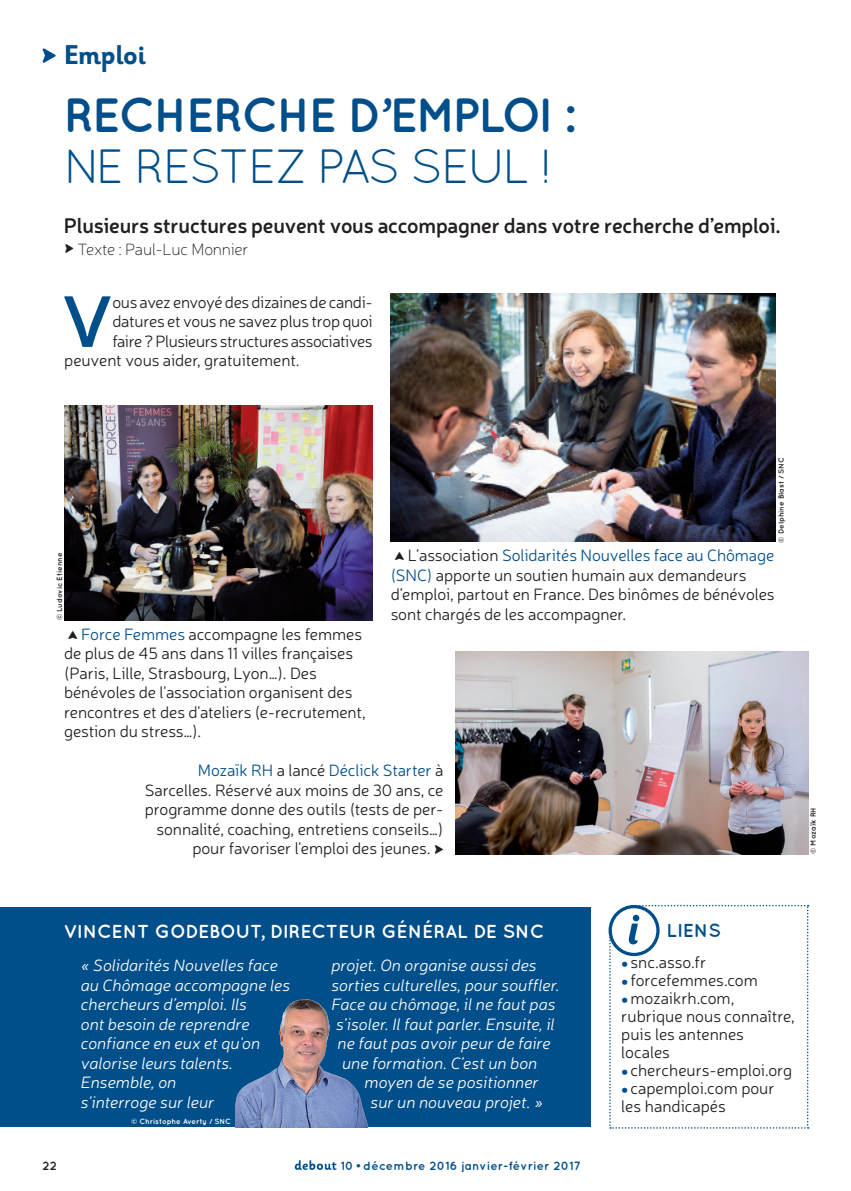
<style>
.page{position:relative;width:851px;height:1191px;background:#fff}
.page>*{position:absolute;margin:0;border:0;box-sizing:border-box;transform-origin:0 0}
.Texte_courant_fl{font:600 72.3px "Neris";color:#004f8a}
.TITRE1{font:700 48px/51px "Quicksand";letter-spacing:-.04em;color:#004f8a}
.TITRE_1{font:700 27px "Sassoon Infant";letter-spacing:-.025em;color:#004f8a}
.Chapo_fl{font:600 21px "Neris";letter-spacing:-.01em;color:#231f20}
.Encart_titre_fl{font:700 18.75px "Quicksand";color:#fff}
.Encart_titre_fl-2{font:700 18.75px "Quicksand";color:#004f8a}
.t1{font:18px "Anivers";color:#231f20}
.Texte_courant_fl-2{font:300 16.5px/19.5px "Neris";letter-spacing:-.005em;color:#231f20}
.Encart_texte_fl{font:italic 300 16.5px/19.5px "Neris";color:#fff}
.Encart_titre_fl-3{font:300 16.5px/18px "Neris";color:#231f20}
.Texte_courant_fl-3{font:300 16.5px "Neris";letter-spacing:-.025em;color:#231f20}
.Signature_journalist{font:100 16.5px "Neris";letter-spacing:-.01em;color:#231f20}
.EXERGUE{font:700 12px "Quicksand";letter-spacing:.02em;color:#004f8a}
.t2{font:700 12px "Quicksand";color:#231f20}
.CRÉDIT_PHOTO_NOIR{font:700 7.5px "Quicksand";color:#231f20}
.CRÉDIT_PHOTO_NOIR-2{font:700 7.5px "Quicksand";color:#fff}
.s1{font-weight:400}
.s2{font-family:"Anivers";font-weight:400;font-size:18px}
.s3{color:#004f8a}
.s4{font-family:"Anivers";font-weight:400;font-size:15px;color:#004f8a}
</style>
<div class="page">
<svg style="left:295px;top:1160px;width:41px;height:9px"></svg>
<svg style="left:43px;top:48px;width:13px;height:15px"></svg>
<div style="left:0;top:907px;width:590px;height:220px;background:#004f8a"></div>
<img style="left:235px;top:999px;width:134px;height:128px">
<svg style="left:608px;top:904px;width:200px;height:224px"></svg>
<img style="left:64px;top:405px;width:308px;height:215px">
<img style="left:455px;top:651px;width:353px;height:203px">
<img style="left:390px;top:293px;width:385px;height:249px">
<p class="TITRE_1" style="left:64px;top:38px;width:83px">Emploi</p>
<p class="TITRE1" style="left:64px;top:88px;width:512px">RECHERCHE D’EMPLOI :<br><span class="s1">NE RESTEZ PAS SEUL !</span></p>
<p class="Chapo_fl" style="left:64px;top:211px;width:718px">Plusieurs structures peuvent vous accompagner dans votre recherche d’emploi.</p>
<p class="Signature_journalist" style="left:64px;top:239px;width:186px"><span class="s2">◊</span> Texte : Paul-Luc Monnier</p>
<p class="Texte_courant_fl" style="left:62px;top:272px;width:52px">V</p>
<p class="Texte_courant_fl-2" style="left:112px;top:292px;width:262px">ous avez envoyé des dizaines de candi-</p>
<p class="Texte_courant_fl-2" style="left:112px;top:311px;width:262px">datures et vous ne savez plus trop quoi</p>
<p class="Texte_courant_fl-3" style="left:112px;top:331px;width:262px">faire ? Plusieurs structures associatives</p>
<p class="Texte_courant_fl-2" style="left:64px;top:350px;width:237px">peuvent vous aider, gratuitement.</p>
<p class="CRÉDIT_PHOTO_NOIR" style="left:55px;top:620px;width:69px;rotate:-90deg">© Ludovic Etienne</p>
<p class="Texte_courant_fl-2" style="left:64px;top:623px;width:303px;text-indent:17px"><span class="s3">Force Femmes</span> accompagne les femmes de plus de 45 ans dans 11 villes françaises (Paris, Lille, Strasbourg, Lyon…). Des bénévoles de l'association organisent des rencontres et des d'ateliers (e-recrutement, gestion du stress…).</p>
<p class="t1" style="left:62px;top:639px;width:11px;rotate:-90deg">√</p>
<p class="CRÉDIT_PHOTO_NOIR" style="left:776px;top:542px;width:87px;rotate:-90deg">© Delphine Blast / SNC</p>
<p class="Texte_courant_fl-2" style="left:390px;top:545px;width:385px;text-indent:17px">L’association <span class="s3">Solidarités Nouvelles face au Chômage (SNC)</span> apporte un soutien humain aux demandeurs d’emploi, partout en France. Des binômes de bénévoles sont chargés de les accompagner.</p>
<p class="t1" style="left:388px;top:561px;width:11px;rotate:-90deg">√</p>
<p class="Texte_courant_fl-2" style="left:145px;top:760px;width:300px;text-align:right"><span class="s3">Mozaïk RH</span> a lancé <span class="s3">Déclick Starter</span> à Sarcelles. Réservé aux moins de 30 ans, ce programme donne des outils (tests de per&shy;sonnalité, coaching, entretiens conseils…) pour favoriser l'emploi des jeunes. <span class="s2">√</span></p>
<p class="CRÉDIT_PHOTO_NOIR" style="left:808px;top:854px;width:48px;rotate:-90deg">© Mozaïk RH</p>
<p class="Encart_titre_fl" style="left:64px;top:920px;width:481px">VINCENT GODEBOUT, DIRECTEUR GÉNÉRAL DE SNC</p>
<p class="Encart_texte_fl" style="left:81px;top:955px;width:211px">« Solidarités Nouvelles face au Chômage accompagne les chercheurs d’emploi. Ils<br>ont besoin de reprendre confiance en eux et qu'on valorise leurs talents.<br>Ensemble, on<br>s'interroge sur leur</p>
<p class="Encart_texte_fl" style="left:331px;top:955px;width:207px">projet. On organise aussi des</p>
<p class="Encart_texte_fl" style="left:331px;top:974px;width:230px">sorties culturelles, pour souffler.</p>
<p class="Encart_texte_fl" style="left:331px;top:994px;width:225px">Face au chômage, il ne faut pas</p>
<p class="Encart_texte_fl" style="left:336px;top:1013px;width:220px">s’isoler. Il faut parler. Ensuite, il</p>
<p class="Encart_texte_fl" style="left:337px;top:1033px;width:215px">ne faut pas avoir peur de faire</p>
<p class="Encart_texte_fl" style="left:342px;top:1052px;width:197px">une formation. C’est un bon</p>
<p class="Encart_texte_fl" style="left:364px;top:1072px;width:176px">moyen de se positionner</p>
<p class="Encart_texte_fl" style="left:370px;top:1091px;width:174px">sur un nouveau projet. »</p>
<p class="CRÉDIT_PHOTO_NOIR-2" style="left:131px;top:1117px;width:101px">© Christophe Averty / SNC</p>
<p class="t2" style="left:43px;top:1158px;width:16px">22</p>
<p class="EXERGUE" style="left:341px;top:1158px;width:241px">10 • décembre 2016 janvier-février 2017</p>
<p class="Encart_titre_fl-2" style="left:666px;top:919px;width:56px">LIENS</p>
<p class="Encart_titre_fl-3" style="left:621px;top:953px;width:86px"><span class="s4">•</span>snc.asso.fr</p>
<p class="Encart_titre_fl-3" style="left:621px;top:971px;width:138px"><span class="s4">•</span>forcefemmes.com</p>
<p class="Encart_titre_fl-3" style="left:621px;top:989px;width:175px"><span class="s4">•</span>mozaikrh.com, rubrique nous connaître, puis les antennes locales</p>
<p class="Encart_titre_fl-3" style="left:621px;top:1061px;width:172px"><span class="s4">•</span>chercheurs-emploi.org</p>
<p class="Encart_titre_fl-3" style="left:621px;top:1079px;width:155px"><span class="s4">•</span>capemploi.com pour les handicapés</p>
</div>
